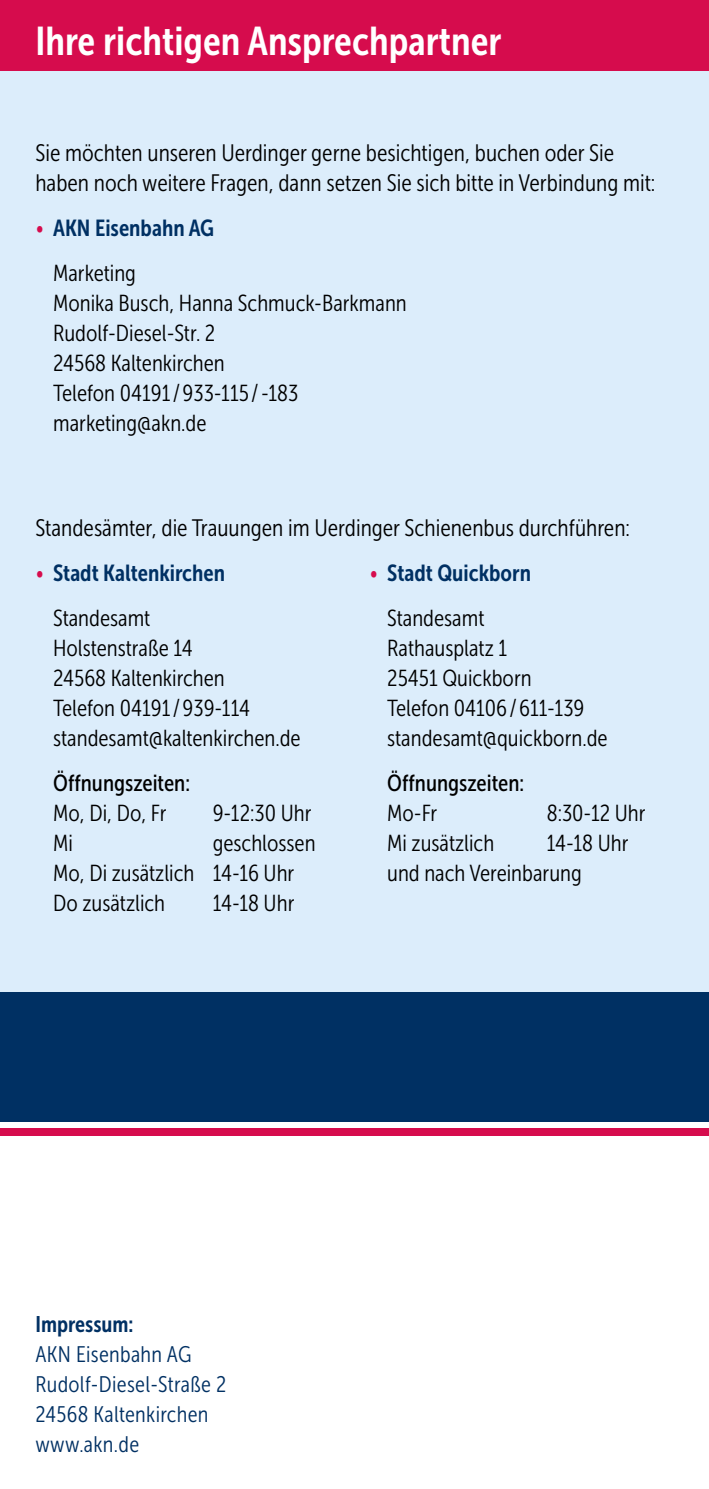
<style>
.page{position:relative;width:709px;height:1489px;background:#fff}
.page>*{position:absolute;margin:0;border:0;box-sizing:border-box;transform-origin:0 0}
.t1{font:40px "Museo Sans Cond 700";color:#fff}
.t2{font:23.75px/30px "Museo Sans Cond 300";color:#000}
.t3{font:23px/30px "Museo Sans Cond 300";color:#000}
.t4{font:23px "Museo Sans Cond 700";color:#003063}
.t5{font:23px "Museo Sans Cond 500";color:#000}
.t6{font:22.5px/30px "Museo Sans Cond 300";letter-spacing:.015em;color:#003063}
.t7{font:22.5px "Museo Sans Cond 700";color:#003063}
.s1{font-family:"Museo Sans Cond 300";color:#d60c4d}
</style>
<div class="page">
<div style="left:0;top:71px;width:709px;height:986px;background:#dcedfb"></div>
<div style="left:0;top:992px;width:709px;height:129px;background:#003063"></div>
<div style="left:0;top:1128px;width:709px;height:7px;background:#d60c4d"></div>
<div style="left:0;top:0;width:709px;height:71px;background:#d60c4d"></div>
<h1 class="t1" style="left:35px;top:19px;width:467px">Ihre richtigen Ansprechpartner</h1>
<p class="t2" style="left:35px;top:138px;width:621px">Sie möchten unseren Uerdinger gerne besichtigen, buchen oder Sie haben noch weitere Fragen, dann setzen Sie sich bitte in Verbindung mit:</p>
<p class="t4" style="left:35px;top:215px;width:180px"><span class="s1">•</span> AKN Eisenbahn AG</p>
<p class="t3" style="left:53px;top:258px;width:355px">Marketing<br>Monika Busch, Hanna Schmuck-Barkmann<br>Rudolf-Diesel-Str. 2<br>24568 Kaltenkirchen<br>Telefon 04191/933-115/-183 marketing@akn.de</p>
<p class="t2" style="left:35px;top:513px;width:596px">Standesämter, die Trauungen im Uerdinger Schienenbus durchführen:</p>
<p class="t4" style="left:35px;top:560px;width:191px"><span class="s1">•</span> Stadt Kaltenkirchen</p>
<p class="t3" style="left:53px;top:603px;width:249px">Standesamt<br>Holstenstraße 14<br>24568 Kaltenkirchen<br>Telefon 04191/939-114 standesamt@kaltenkirchen.de</p>
<p class="t5" style="left:53px;top:770px;width:138px">Öffnungszeiten:</p>
<p class="t3" style="left:53px;top:798px;width:115px">Mo, Di, Do, Fr</p>
<p class="t3" style="left:213px;top:798px;width:100px">9-12:30 Uhr</p>
<p class="t3" style="left:53px;top:828px;width:21px">Mi</p>
<p class="t4" style="left:369px;top:560px;width:163px"><span class="s1">•</span> Stadt Quickborn</p>
<p class="t3" style="left:387px;top:603px;width:222px">Standesamt<br>Rathausplatz 1<br>25451 Quickborn<br>Telefon 04106/611-139 standesamt@quickborn.de</p>
<p class="t5" style="left:387px;top:770px;width:138px">Öffnungszeiten:</p>
<p class="t3" style="left:387px;top:798px;width:52px">Mo-Fr</p>
<p class="t3" style="left:546px;top:798px;width:100px">8:30-12 Uhr</p>
<p class="t3" style="left:387px;top:828px;width:109px">Mi zusätzlich</p>
<p class="t3" style="left:387px;top:828px;width:243px;text-indent:159px">14-18 Uhr und nach Vereinbarung</p>
<p class="t3" style="left:53px;top:828px;width:264px;text-indent:159px">geschlossen<br>Mo, Di zusätzlich 14-16 Uhr<br>Do zusätzlich</p>
<p class="t3" style="left:213px;top:888px;width:83px">14-18 Uhr</p>
<p class="t7" style="left:35px;top:1311px;width:100px">Impressum:</p>
<p class="t6" style="left:35px;top:1338px;width:192px">AKN Eisenbahn AG<br>Rudolf-Diesel-Straße 2<br>24568 Kaltenkirchen www.akn.de</p>
</div>
